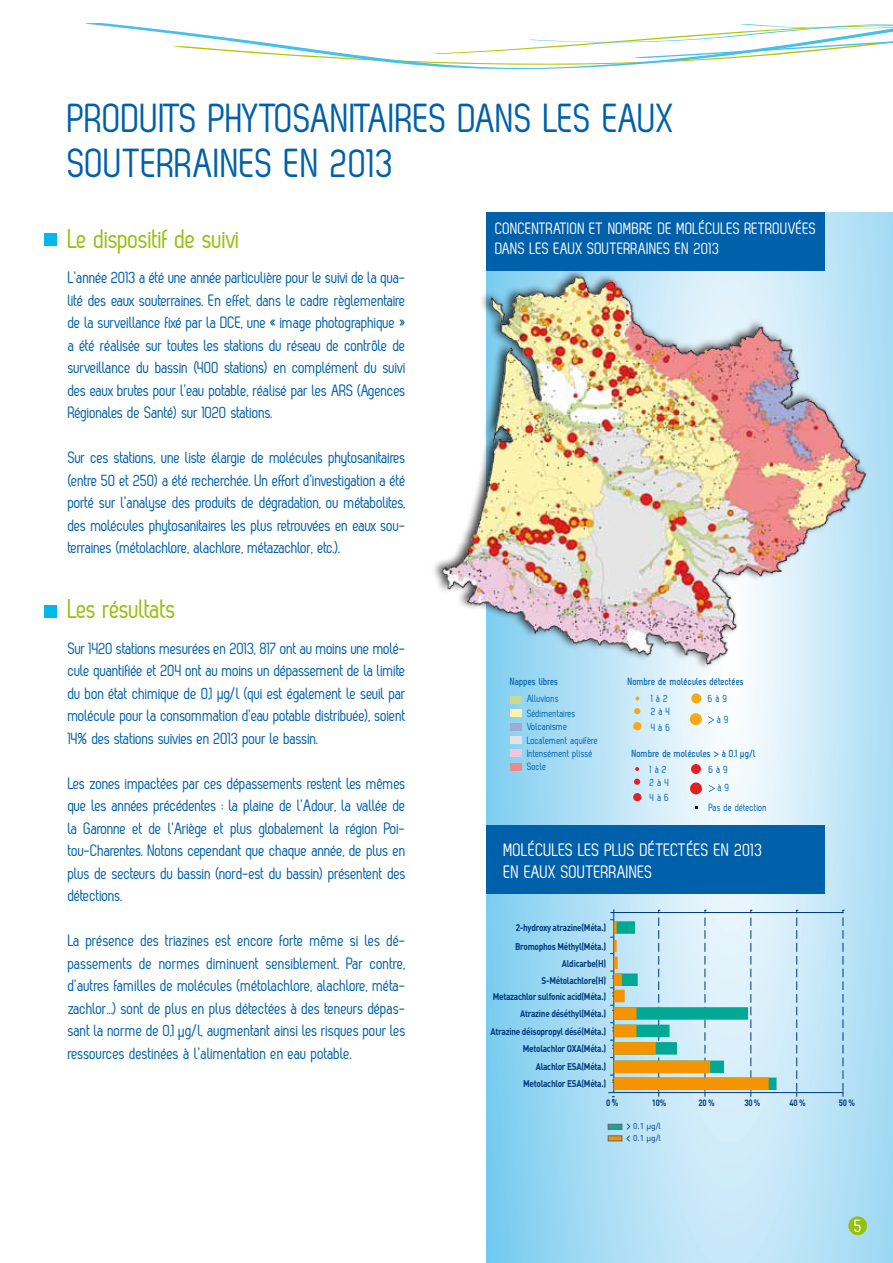
<style>
.page{position:relative;width:893px;height:1263px;background:#fff}
.page>*{position:absolute;margin:0;border:0;box-sizing:border-box;transform-origin:0 0}
.t1{font:40.5px/45px "Zag";color:#0060aa}
.t2{font:27px "Zag";letter-spacing:-.02em;color:#97bf0d}
.t3{font:18px/21.6px "Zag";color:#fff}
.t4{font:16.5px/22.5px "Zag";letter-spacing:-.02em;color:#0060aa;text-align:justify}
.t5{font:16.35px/20.5px "Zag";color:#fff}
.t6{font:10.5px/14.2px "Zag";color:#0060aa}
.t7{font:700 10.5px/16.5px "Zag";color:#0060aa}
.t8{font:700 9.75px/17.7px "DIN";letter-spacing:-.03em;color:#003879;text-align:right;scale:.85 1}
.t9{font:700 9.15px "DIN";letter-spacing:-.025em;color:#003879;scale:.85 1}
.t10{font:8.4px/12px "DIN";color:#003879}
.s1{font-family:"Zag Normal";font-weight:400;font-size:19.5px}
.s2{font-weight:400}
.s3{font-weight:300;font-size:16.8px}
</style>
<div class="page">
<svg style="left:487px;top:213px;width:406px;height:1050px"></svg>
<svg style="left:85px;top:23px;width:87px;height:11px"></svg>
<svg style="left:172px;top:23px;width:721px;height:46px"></svg>
<div style="left:848px;top:1216px;width:19px;height:19px;background:#97bf0d;border-radius:50%"></div>
<div style="left:487px;top:213px;width:338px;height:58px;background:#0060aa"></div>
<div style="left:487px;top:825px;width:338px;height:69px;background:#0060aa"></div>
<img style="left:433px;top:260px;width:444px;height:416px">
<svg style="left:658px;top:931px;width:1px;height:94px"></svg>
<svg style="left:658px;top:910px;width:2px;height:15px"></svg>
<svg style="left:704px;top:931px;width:1px;height:96px"></svg>
<svg style="left:704px;top:910px;width:2px;height:15px"></svg>
<svg style="left:750px;top:931px;width:1px;height:96px"></svg>
<svg style="left:750px;top:910px;width:2px;height:15px"></svg>
<svg style="left:796px;top:931px;width:1px;height:96px"></svg>
<svg style="left:796px;top:910px;width:2px;height:15px"></svg>
<svg style="left:842px;top:931px;width:1px;height:96px"></svg>
<svg style="left:842px;top:910px;width:2px;height:15px"></svg>
<svg style="left:658px;top:1037px;width:1px;height:59px"></svg>
<svg style="left:704px;top:1033px;width:1px;height:63px"></svg>
<svg style="left:750px;top:1033px;width:1px;height:63px"></svg>
<svg style="left:796px;top:1033px;width:1px;height:63px"></svg>
<svg style="left:842px;top:1033px;width:1px;height:63px"></svg>
<hr style="left:609px;top:1092px;width:234px;height:1px;background:#003879">
<hr style="left:613px;top:910px;width:1px;height:181px;background:#003879">
<svg style="left:611px;top:1074px;width:3px;height:9px"></svg>
<svg style="left:611px;top:987px;width:3px;height:9px"></svg>
<svg style="left:611px;top:1040px;width:3px;height:9px"></svg>
<svg style="left:611px;top:1022px;width:3px;height:9px"></svg>
<svg style="left:611px;top:1005px;width:3px;height:6px"></svg>
<svg style="left:611px;top:970px;width:3px;height:9px"></svg>
<hr style="left:611px;top:912px;width:232px;height:1px;background:#003879">
<div style="left:614px;top:921px;width:21px;height:13px;background:#00a994"></div>
<div style="left:614px;top:973px;width:24px;height:13px;background:#00a994"></div>
<div style="left:614px;top:1007px;width:134px;height:13px;background:#00a994"></div>
<div style="left:614px;top:1025px;width:55px;height:12px;background:#00a994"></div>
<div style="left:614px;top:1042px;width:63px;height:12px;background:#00a994"></div>
<div style="left:614px;top:1060px;width:110px;height:13px;background:#00a994"></div>
<div style="left:614px;top:1077px;width:162px;height:13px;background:#00a994"></div>
<svg style="left:611px;top:919px;width:6px;height:35px"></svg>
<div style="left:614px;top:973px;width:8px;height:13px;background:#f39400"></div>
<div style="left:614px;top:990px;width:11px;height:12px;background:#f39400"></div>
<div style="left:614px;top:1007px;width:22px;height:13px;background:#f39400"></div>
<div style="left:614px;top:1025px;width:22px;height:12px;background:#f39400"></div>
<div style="left:614px;top:1042px;width:42px;height:12px;background:#f39400"></div>
<div style="left:614px;top:1077px;width:155px;height:13px;background:#f39400"></div>
<div style="left:614px;top:1060px;width:96px;height:13px;background:#f39400"></div>
<svg style="left:614px;top:956px;width:4px;height:13px"></svg>
<svg style="left:608px;top:1124px;width:14px;height:5px"></svg>
<svg style="left:608px;top:1135px;width:14px;height:6px"></svg>
<div style="left:44px;top:233px;width:13px;height:13px;background:#00b8e9"></div>
<div style="left:44px;top:605px;width:13px;height:13px;background:#00b8e9"></div>
<div style="left:510px;top:696px;width:12px;height:7px;background:#c7da92"></div>
<div style="left:510px;top:709px;width:12px;height:8px;background:#faf4af"></div>
<div style="left:510px;top:723px;width:12px;height:7px;background:#a1aad3"></div>
<div style="left:510px;top:736px;width:12px;height:8px;background:#e3e3e3"></div>
<div style="left:510px;top:750px;width:12px;height:7px;background:#edc9dd"></div>
<div style="left:510px;top:763px;width:12px;height:7px;background:#ee888a"></div>
<svg style="left:708px;top:716px;width:6px;height:8px"></svg>
<svg style="left:709px;top:785px;width:6px;height:7px"></svg>
<svg style="left:634px;top:708px;width:6px;height:6px"></svg>
<svg style="left:634px;top:779px;width:6px;height:6px"></svg>
<svg style="left:635px;top:696px;width:4px;height:4px"></svg>
<svg style="left:635px;top:767px;width:4px;height:4px"></svg>
<div style="left:633px;top:722px;width:8px;height:8px;background:#f6a817;border-radius:50%"></div>
<div style="left:633px;top:793px;width:8px;height:8px;background:#e32121;border-radius:50%"></div>
<div style="left:691px;top:693px;width:10px;height:10px;background:#f6a817;border-radius:50%"></div>
<div style="left:691px;top:764px;width:10px;height:10px;background:#e32121;border-radius:50%"></div>
<div style="left:690px;top:713px;width:12px;height:12px;background:#f6a817;border-radius:50%"></div>
<div style="left:690px;top:782px;width:12px;height:12px;background:#e32121;border-radius:50%"></div>
<h1 class="t1" style="left:68px;top:95px;width:608px">Produits phytosanitaires dans les eaux souterraines en 2013</h1>
<h2 class="t2" style="left:68px;top:224px;width:174px">Le dispositif de suivi</h2>
<p class="t4" style="left:68px;top:266px;width:340px">L’année 2013 a été une année particulière pour le suivi de la qua&shy;lité des eaux souterraines. En effet, dans le cadre règlementaire de la surveillance fixé par la DCE, une « image photographique » a été réalisée sur toutes les stations du réseau de contrôle de surveillance du bassin (400 stations) en complément du suivi des eaux brutes pour l’eau potable, réalisé par les ARS (Agences Régionales de Santé) sur 1020 stations.</p>
<p class="t4" style="left:68px;top:446px;width:340px">Sur ces stations, une liste élargie de molécules phytosanitaires (entre 50 et 250) a été recherchée. Un effort d’investigation a été porté sur l’analyse des produits de dégradation, ou métabolites, des molécules phytosanitaires les plus retrouvées en eaux sou&shy;terraines (métolachlore, alachlore, métazachlor, etc.).</p>
<h2 class="t2" style="left:68px;top:594px;width:110px">Les résultats</h2>
<p class="t4" style="left:68px;top:637px;width:340px">Sur 1420 stations mesurées en 2013, 817 ont au moins une molé&shy;cule quantifiée et 204 ont au moins un dépassement de la limite du bon état chimique de 0,1 µg/l (qui est également le seuil par molécule pour la consommation d’eau potable distribuée), soient 14% des stations suivies en 2013 pour le bassin.</p>
<p class="t4" style="left:68px;top:772px;width:340px">Les zones im pactées par ces dépassem ents restent les m êm es que les années précédentes : la plaine de l’Adour, la vallée de la Garonne et de l’Ariège et plus globalement la région Poi&shy;tou-Charentes. Notons cependant que chaque année, de plus en plus de secteurs du bassin (nord-est du bassin) présentent des détections.</p>
<p class="t4" style="left:68px;top:929px;width:340px">La présence des triazines est encore forte même si les dé&shy;passements de normes diminuent sensiblement. Par contre, d’autres familles de molécules (métolachlore, alachlore, méta&shy;zachlor…) sont de plus en plus détectées à des teneurs dépas&shy;sant la norme de 0,1 µg/l, augmentant ainsi les risques pour les ressources destinées à l’alimentation en eau potable.</p>
<p class="t5" style="left:495px;top:218px;width:323px">Concentration et nombre de molécules retrouvées dans les eaux souterraines en 2013</p>
<p class="t7" style="left:510px;top:673px;width:50px">Nappes libres</p>
<p class="t6" style="left:527px;top:692px;width:50px">Alluvions<br>Sédimentaires</p>
<p class="t6" style="left:527px;top:719px;width:73px">Volcanisme<br>Localement aquifère</p>
<p class="t6" style="left:527px;top:746px;width:67px;line-height:13.6px">Intensément plissé<br>Socle</p>
<p class="t7" style="left:628px;top:673px;width:118px">Nombre de molécules détectées</p>
<p class="t6" style="left:651px;top:692px;width:21px;line-height:12.8px">1 à 2<br>2 à 4</p>
<p class="t6" style="left:651px;top:720px;width:21px">4 à 6</p>
<p class="t6" style="left:708px;top:688px;width:22px;line-height:20.5px;text-align:right">6 à 9 à 9</p>
<p class="t7" style="left:650px;top:745px;width:108px;text-indent:-18px">Nombre de molécules <span class="s1">&gt;</span> à 0.1 µg/l<br><span class="s2">1 à 2</span></p>
<p class="t6" style="left:650px;top:774px;width:21px;line-height:15.5px">2 à 4<br>4 à 6</p>
<p class="t6" style="left:709px;top:800px;width:60px">Pas de détection</p>
<p class="t6" style="left:709px;top:760px;width:22px;line-height:18.1px;text-align:right">6 à 9 à 9</p>
<p class="t3" style="left:504px;top:839px;width:261px">molécules les plus détectées en 2013 en eaux souterraines</p>
<p class="t8" style="left:515px;top:917px;width:109px;line-height:19px;text-align:left">2-hydroxy atrazine(Méta.)<br>Bromophos Méthyl(Méta.)</p>
<p class="t8" style="left:541px;top:955px;width:78px;line-height:17px">Aldicarbe(H)<br>S-Métolachlore(H)</p>
<p class="t8" style="left:490px;top:987px;width:138px">Metazachlor sulfonic acid(Méta.)<br>Atrazine déséthyl(Méta.)<br>Atrazine déisopropyl désé(Méta.)<br>Metolachlor OXA(Méta.)<br>Alachlor ESA(Méta.)</p>
<p class="t8" style="left:523px;top:1074px;width:99px">Metolachlor ESA(Méta.)</p>
<p class="t9" style="left:606px;top:1096px;width:16px">0 %</p>
<p class="t9" style="left:652px;top:1096px;width:19px">10%</p>
<p class="t9" style="left:699px;top:1096px;width:21px">20 %</p>
<p class="t9" style="left:744px;top:1096px;width:21px">30 %</p>
<p class="t9" style="left:789px;top:1096px;width:21px">40 %</p>
<p class="t9" style="left:839px;top:1096px;width:21px">50 %</p>
<p class="t10" style="left:626px;top:1120px;width:37px"><span class="s3">›</span> 0.1 μg/l <span class="s3">‹</span> 0.1 μg/l</p>
<p class="t3" style="left:855px;top:1215px;width:9px">5</p>
</div>
